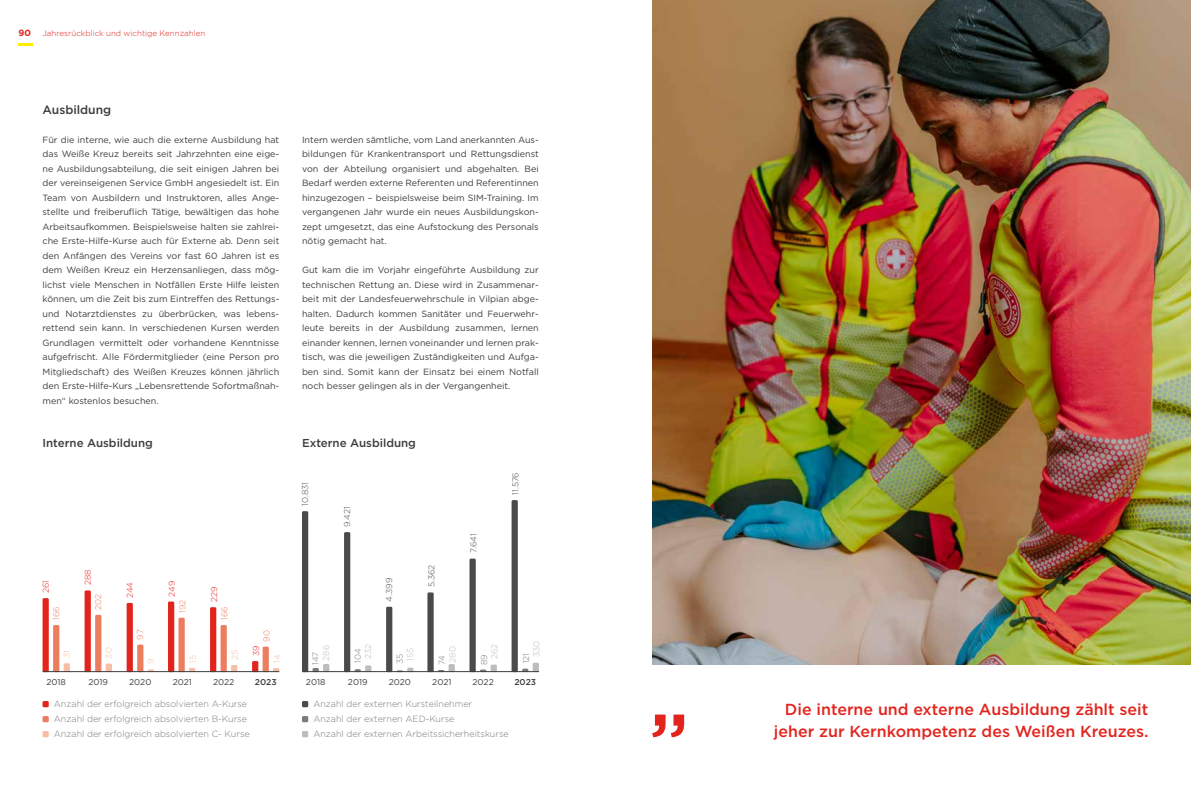
<style>
.page{position:relative;width:1191px;height:794px;background:#fff}
.page>*{position:absolute;margin:0;border:0;box-sizing:border-box;transform-origin:0 0}
.t1{font:500 16px/22px "Gotham";color:#e2241d;text-align:right}
.t2{font:500 12px "Gotham";color:#3c3c3b}
.t3{font:500 11.5px "Gotham";color:#3c3c3b}
.t4{font:9px/14.5px "Gotham";color:#3c3c3b;text-align:justify}
.t5{font:300 9px/15px "Gotham";color:#7c7b7b}
.t6{font:700 9px "Gotham";color:#e2241d}
.t7{font:8.5px "Gotham";color:#3c3c3b}
.t8{font:300 8.5px "Gotham";color:#4a4a49}
.t9{font:300 8.5px "Gotham";color:#bcbcbc}
.t10{font:300 8.5px "Gotham";color:#e2241d}
.t11{font:300 8.5px "Gotham";color:#ed7d5f}
.t12{font:300 8.5px "Gotham";color:#7c7b7b}
.t13{font:300 8.5px "Gotham";color:#f7bda7}
.t14{font:500 8.5px "Gotham";color:#3c3c3b}
.t15{font:300 8px "Gotham";color:#e2241d}
</style>
<div class="page">
<div style="left:43px;top:598px;width:6px;height:74px;background:#e2241d"></div>
<div style="left:53px;top:625px;width:6px;height:47px;background:#ed7d5f"></div>
<div style="left:64px;top:663px;width:6px;height:9px;background:#f7bda7"></div>
<div style="left:85px;top:590px;width:6px;height:82px;background:#e2241d"></div>
<div style="left:95px;top:615px;width:6px;height:57px;background:#ed7d5f"></div>
<div style="left:106px;top:663px;width:6px;height:9px;background:#f7bda7"></div>
<div style="left:127px;top:603px;width:6px;height:69px;background:#e2241d"></div>
<div style="left:137px;top:644px;width:6px;height:28px;background:#ed7d5f"></div>
<svg style="left:148px;top:669px;width:6px;height:2px"></svg>
<div style="left:168px;top:601px;width:6px;height:71px;background:#e2241d"></div>
<div style="left:178px;top:617px;width:7px;height:55px;background:#ed7d5f"></div>
<svg style="left:189px;top:668px;width:6px;height:3px"></svg>
<div style="left:210px;top:607px;width:6px;height:65px;background:#e2241d"></div>
<div style="left:252px;top:661px;width:6px;height:11px;background:#e2241d"></div>
<div style="left:220px;top:625px;width:7px;height:47px;background:#ed7d5f"></div>
<div style="left:263px;top:646px;width:6px;height:26px;background:#ed7d5f"></div>
<div style="left:231px;top:665px;width:6px;height:7px;background:#f7bda7"></div>
<svg style="left:273px;top:668px;width:6px;height:3px"></svg>
<hr style="left:43px;top:671px;width:236px;height:1px;background:#3c3c3b">
<div style="left:302px;top:511px;width:6px;height:161px;background:#4a4a49"></div>
<svg style="left:312px;top:668px;width:7px;height:3px"></svg>
<div style="left:323px;top:664px;width:6px;height:8px;background:#bcbcbc"></div>
<div style="left:427px;top:592px;width:7px;height:80px;background:#4a4a49"></div>
<div style="left:448px;top:664px;width:7px;height:8px;background:#bcbcbc"></div>
<div style="left:469px;top:558px;width:7px;height:114px;background:#4a4a49"></div>
<div style="left:511px;top:500px;width:7px;height:172px;background:#4a4a49"></div>
<svg style="left:480px;top:669px;width:6px;height:2px"></svg>
<svg style="left:522px;top:668px;width:6px;height:3px"></svg>
<div style="left:490px;top:664px;width:7px;height:8px;background:#bcbcbc"></div>
<div style="left:532px;top:662px;width:7px;height:10px;background:#bcbcbc"></div>
<div style="left:344px;top:532px;width:6px;height:140px;background:#4a4a49"></div>
<svg style="left:354px;top:669px;width:7px;height:2px"></svg>
<div style="left:365px;top:665px;width:6px;height:7px;background:#bcbcbc"></div>
<div style="left:386px;top:607px;width:6px;height:65px;background:#4a4a49"></div>
<svg style="left:397px;top:667px;width:16px;height:4px"></svg>
<hr style="left:302px;top:671px;width:237px;height:1px;background:#3c3c3b">
<img style="left:652px;top:0;width:539px;height:665px">
<svg style="left:43px;top:701px;width:6px;height:6px"></svg>
<svg style="left:43px;top:716px;width:6px;height:6px"></svg>
<svg style="left:43px;top:731px;width:6px;height:6px"></svg>
<svg style="left:302px;top:701px;width:6px;height:6px"></svg>
<svg style="left:302px;top:716px;width:6px;height:6px"></svg>
<svg style="left:302px;top:731px;width:6px;height:6px"></svg>
<svg style="left:652px;top:714px;width:32px;height:23px"></svg>
<svg style="left:18px;top:43px;width:15px;height:2px"></svg>
<p class="t6" style="left:18px;top:27px;width:14px">90</p>
<p class="t15" style="left:43px;top:28px;width:164px">Jahresrückblick und wichtige Kennzahlen</p>
<h2 class="t2" style="left:43px;top:102px;width:70px">Ausbildung</h2>
<p class="t4" style="left:43px;top:132px;width:238px">Für die interne, wie auch die externe Ausbildung hat das Weiße Kreuz bereits seit Jahrzehnten eine eige&shy;ne Ausbildungsabteilung, die seit einigen Jahren bei der vereinseigenen Service GmbH angesiedelt ist. Ein Team von Ausbildern und Instruktoren, alles Ange&shy;stellte und freiberuflich Tätige, bewältigen das hohe Arbeitsaufkommen. Beispielsweise halten sie zahlrei&shy;che Erste-Hilfe-Kurse auch für Externe ab. Denn seit den Anfängen des Vereins vor fast 60 Jahren ist es dem Weißen Kreuz ein Herzensanliegen, dass mög&shy;lichst viele Menschen in Notfällen Erste Hilfe leisten können, um die Zeit bis zum Eintreffen des Rettungs&shy;und Notarztdienstes zu überbrücken, was lebens&shy;rettend sein kann. In verschiedenen Kursen werden Grundlagen vermittelt oder vorhandene Kenntnisse aufgefrischt. Alle Fördermitglieder (eine Person pro Mitgliedschaft) des Weißen Kreuzes können jährlich den Erste-Hilfe-Kurs „Lebensrettende Sofortmaßnah&shy;men“ kostenlos besuchen.</p>
<p class="t3" style="left:43px;top:436px;width:112px">Interne Ausbildung</p>
<p class="t3" style="left:302px;top:436px;width:115px">Externe Ausbildung</p>
<p class="t4" style="left:302px;top:132px;width:238px">Intern werden sämtliche, vom Land anerkannten Aus&shy;bildungen für Krankentransport und Rettungsdienst von der Abteilung organisiert und abgehalten. Bei Bedarf werden externe Referenten und Referentinnen hinzugezogen – beispielsweise beim SIM-Training. Im vergangenen Jahr wurde ein neues Ausbildungskon&shy;zept umgesetzt, das eine Aufstockung des Personals nötig gemacht hat.</p>
<p class="t4" style="left:302px;top:263px;width:238px">Gut kam die im Vorjahr eingeführte Ausbildung zur technischen Rettung an. Diese wird in Zusammenar&shy;beit mit der Landesfeuerwehrschule in Vilpian abge&shy;halten. Dadurch kommen Sanitäter und Feuerwehr&shy;leute bereits in der Ausbildung zusammen, lernen einander kennen, lernen voneinander und lernen prak&shy;tisch, was die jeweiligen Zuständigkeiten und Aufga&shy;ben sind. Somit kann der Einsatz bei einem Notfall noch besser gelingen als in der Vergangenheit.</p>
<p class="t8" style="left:300px;top:506px;width:26px;rotate:-90deg">10.831</p>
<p class="t8" style="left:342px;top:527px;width:22px;rotate:-90deg">9.421</p>
<p class="t8" style="left:511px;top:495px;width:24px;rotate:-90deg">11.576</p>
<p class="t8" style="left:469px;top:553px;width:21px;rotate:-90deg">7.641</p>
<p class="t10" style="left:41px;top:593px;width:15px;rotate:-90deg">261</p>
<p class="t11" style="left:52px;top:620px;width:15px;rotate:-90deg">166</p>
<p class="t10" style="left:83px;top:585px;width:17px;rotate:-90deg">288</p>
<p class="t11" style="left:94px;top:610px;width:17px;rotate:-90deg">202</p>
<p class="t10" style="left:125px;top:598px;width:18px;rotate:-90deg">244</p>
<p class="t10" style="left:167px;top:596px;width:17px;rotate:-90deg">249</p>
<p class="t11" style="left:178px;top:613px;width:15px;rotate:-90deg">192</p>
<p class="t10" style="left:209px;top:602px;width:17px;rotate:-90deg">229</p>
<p class="t11" style="left:220px;top:620px;width:15px;rotate:-90deg">166</p>
<p class="t8" style="left:384px;top:601px;width:25px;rotate:-90deg">4.399</p>
<p class="t8" style="left:427px;top:587px;width:24px;rotate:-90deg">5.362</p>
<p class="t13" style="left:62px;top:658px;width:10px;rotate:-90deg">31</p>
<p class="t13" style="left:104px;top:658px;width:13px;rotate:-90deg">30</p>
<p class="t11" style="left:136px;top:639px;width:12px;rotate:-90deg">97</p>
<p class="t13" style="left:146px;top:664px;width:7px;rotate:-90deg">9</p>
<p class="t13" style="left:188px;top:663px;width:9px;rotate:-90deg">15</p>
<p class="t11" style="left:262px;top:641px;width:13px;rotate:-90deg">90</p>
<p class="t10" style="left:251px;top:656px;width:12px;rotate:-90deg">39</p>
<p class="t13" style="left:230px;top:660px;width:12px;rotate:-90deg">25</p>
<p class="t13" style="left:272px;top:663px;width:10px;rotate:-90deg">14</p>
<p class="t12" style="left:311px;top:665px;width:15px;rotate:-90deg">147</p>
<p class="t9" style="left:321px;top:660px;width:17px;rotate:-90deg">286</p>
<p class="t12" style="left:353px;top:663px;width:16px;rotate:-90deg">104</p>
<p class="t9" style="left:363px;top:659px;width:17px;rotate:-90deg">232</p>
<p class="t12" style="left:395px;top:664px;width:12px;rotate:-90deg">35</p>
<p class="t9" style="left:405px;top:660px;width:15px;rotate:-90deg">155</p>
<p class="t12" style="left:437px;top:665px;width:11px;rotate:-90deg">74</p>
<p class="t9" style="left:448px;top:662px;width:18px;rotate:-90deg">280</p>
<p class="t9" style="left:490px;top:659px;width:17px;rotate:-90deg">262</p>
<p class="t9" style="left:532px;top:657px;width:18px;rotate:-90deg">330</p>
<p class="t12" style="left:479px;top:665px;width:12px;rotate:-90deg">89</p>
<p class="t12" style="left:521px;top:663px;width:12px;rotate:-90deg">121</p>
<p class="t7" style="left:46px;top:676px;width:21px">2018</p>
<p class="t7" style="left:88px;top:676px;width:21px">2019</p>
<p class="t7" style="left:129px;top:676px;width:24px">2020</p>
<p class="t7" style="left:173px;top:676px;width:21px">2021</p>
<p class="t7" style="left:213px;top:676px;width:23px">2022</p>
<p class="t14" style="left:255px;top:676px;width:23px">2023</p>
<p class="t7" style="left:306px;top:676px;width:21px">2018</p>
<p class="t7" style="left:348px;top:676px;width:21px">2019</p>
<p class="t7" style="left:389px;top:676px;width:24px">2020</p>
<p class="t7" style="left:432px;top:676px;width:21px">2021</p>
<p class="t7" style="left:472px;top:676px;width:23px">2022</p>
<p class="t14" style="left:514px;top:676px;width:23px">2023</p>
<p class="t5" style="left:54px;top:696px;width:197px">Anzahl der erfolgreich absolvierten A-Kurse<br>Anzahl der erfolgreich absolvierten B-Kurse<br>Anzahl der erfolgreich absolvierten C- Kurse</p>
<p class="t5" style="left:313px;top:696px;width:197px">Anzahl der externen Kursteilnehmer<br>Anzahl der externen AED-Kurse<br>Anzahl der externen Arbeitssicherheitskurse</p>
<h1 class="t1" style="left:774px;top:698px;width:376px">Die interne und externe Ausbildung zählt seit jeher zur Kernkompetenz des Weißen Kreuzes.</h1>
</div>
